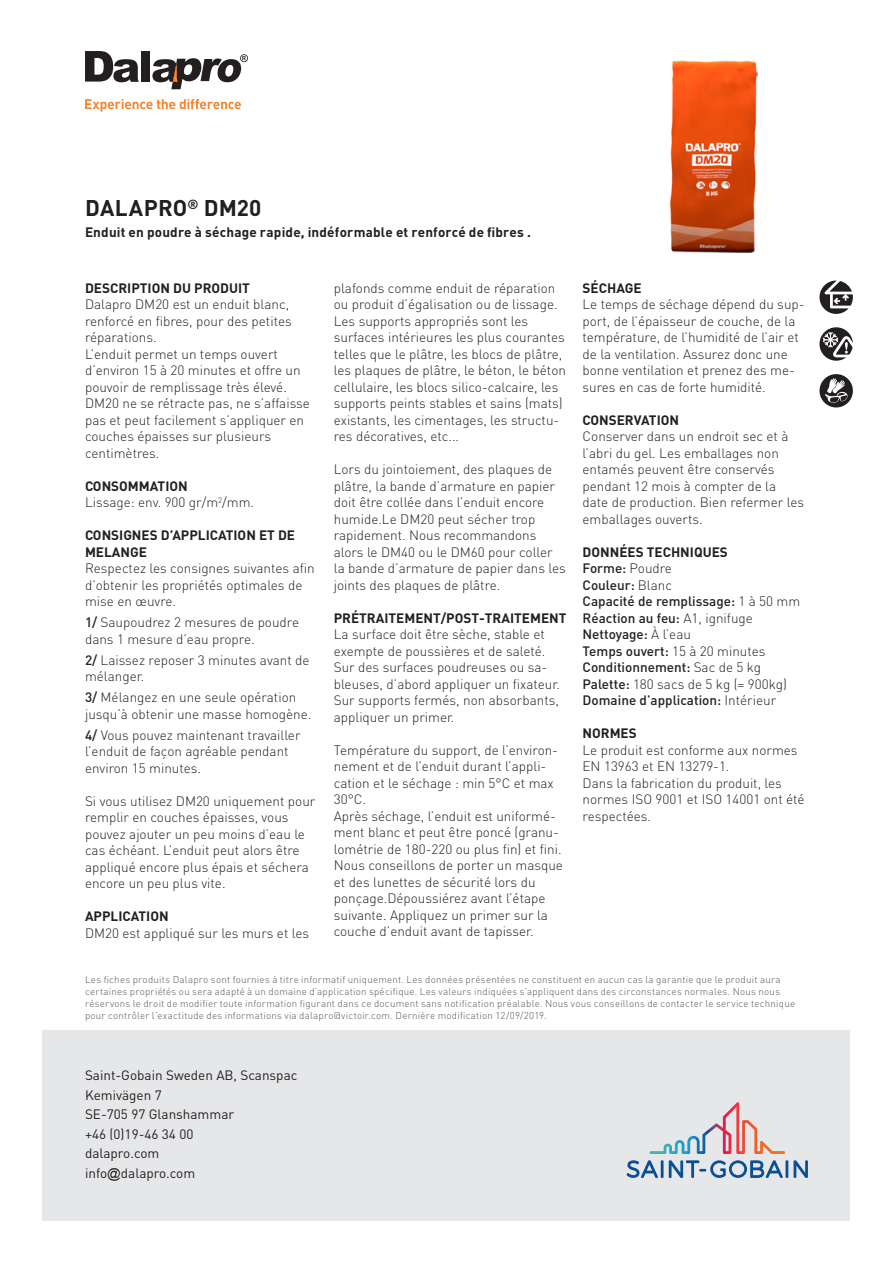
<style>
.page{position:relative;width:893px;height:1263px;background:#fff}
.page>*{position:absolute;margin:0;border:0;box-sizing:border-box;transform-origin:0 0}
.Underrubrik{font:700 22.5px "DIN Pro";letter-spacing:.005em;color:#231f20}
.Bröd{font:300 13.5px/16.5px "DIN Pro";color:#231f20}
.Bröd-2{font:700 13.5px/16.5px "DIN Pro";color:#231f20}
.Bröd-3{font:500 13.5px "DIN Pro";color:#231f20}
.Text{font:13.5px "DIN Pro";color:#231f20}
.Bröd-4{font:300 9.75px/12px "DIN Pro";letter-spacing:.025em;color:#545557}
.s1{font-weight:500}
.s2{font-weight:300}
.s3{font-family:"Arial"}
</style>
<div class="page">
<img style="left:670px;top:60px;width:87px;height:193px">
<svg style="left:85px;top:99px;width:156px;height:13px"></svg>
<svg style="left:85px;top:51px;width:54px;height:31px"></svg>
<div style="left:141px;top:51px;width:8px;height:31px;background:#231f20"></div>
<svg style="left:152px;top:54px;width:96px;height:35px"></svg>
<svg style="left:819px;top:327px;width:34px;height:34px"></svg>
<svg style="left:819px;top:280px;width:34px;height:34px"></svg>
<svg style="left:819px;top:374px;width:34px;height:33px"></svg>
<div style="left:43px;top:1029px;width:807px;height:191px;background:#e6e7e9"></div>
<svg style="left:627px;top:1160px;width:36px;height:18px"></svg>
<svg style="left:669px;top:1160px;width:114px;height:18px"></svg>
<hr style="left:785px;top:1160px;width:3px;height:18px;background:#0c4e94">
<svg style="left:794px;top:1160px;width:14px;height:18px"></svg>
<svg style="left:650px;top:1102px;width:135px;height:52px"></svg>
<p class="Underrubrik" style="left:85px;top:193px;width:178px">DALAPRO<sup>®</sup> DM20</p>
<p class="Bröd-2" style="left:85px;top:224px;width:447px">Enduit en poudre à séchage rapide, indéformable et renforcé de fibres .</p>
<p class="Bröd-2" style="left:85px;top:279px;width:166px">DESCRIPTION DU PRODUIT</p>
<p class="Bröd" style="left:85px;top:295px;width:208px">Dalapro DM20 est un enduit blanc, renforcé en fibres, pour des petites réparations.</p>
<p class="Bröd" style="left:85px;top:345px;width:217px">L’enduit permet un temps ouvert d’environ 15 à 20 minutes et offre un pouvoir de remplissage très élevé.</p>
<p class="Bröd" style="left:85px;top:394px;width:226px">DM20 ne se rétracte pas, ne s’affaisse pas et peut facilement s’appliquer en couches épaisses sur plusieurs</p>
<p class="Bröd" style="left:85px;top:444px;width:76px">centimètres.</p>
<p class="Bröd-2" style="left:85px;top:477px;width:104px">CONSOMMATION</p>
<p class="Bröd" style="left:85px;top:493px;width:171px">Lissage: env. 900 gr/m<sup>2</sup>/mm.</p>
<p class="Bröd-2" style="left:85px;top:526px;width:212px">CONSIGNES D’APPLICATION ET DE<br>MELANGE</p>
<p class="Bröd" style="left:85px;top:559px;width:231px">Respectez les consignes suivantes afin d’obtenir les propriétés optimales de mise en œuvre.</p>
<p class="Bröd" style="left:85px;top:613px;width:216px"><span class="s1">1/</span> Saupoudrez 2 mesures de poudre dans 1 mesure d’eau propre.</p>
<p class="Bröd" style="left:85px;top:651px;width:226px"><span class="s1">2/</span> Laissez reposer 3 minutes avant de mélanger.</p>
<p class="Bröd" style="left:85px;top:688px;width:228px"><span class="s1">3/</span> Mélangez en une seule opération jusqu’à obtenir une masse homogène.</p>
<p class="Bröd" style="left:85px;top:726px;width:217px"><span class="s1">4/</span> Vous pouvez maintenant travailler l’enduit de façon agréable pendant environ 15 minutes.</p>
<p class="Bröd" style="left:85px;top:792px;width:232px">Si vous utilisez DM20 uniquement pour remplir en couches épaisses, vous pouvez ajouter un peu moins d’eau le cas échéant. L’enduit peut alors être appliqué encore plus épais et séchera encore un peu plus vite.</p>
<p class="Bröd-2" style="left:85px;top:907px;width:85px">APPLICATION</p>
<p class="Bröd" style="left:85px;top:924px;width:226px">DM20 est appliqué sur les murs et les</p>
<p class="Bröd" style="left:334px;top:279px;width:225px">plafonds comme enduit de réparation ou produit d’égalisation ou de lissage.</p>
<p class="Bröd" style="left:334px;top:312px;width:234px">Les supports appropriés sont les surfaces intérieures les plus courantes telles que le plâtre, les blocs de plâtre, les plaques de plâtre, le béton, le béton cellulaire, les blocs silico-calcaire, les supports peints stables et sains (mats) existants, les cimentages, les structu&shy;res décoratives, etc...</p>
<p class="Bröd" style="left:334px;top:460px;width:234px">Lors du jointoiement, des plaques de plâtre, la bande d’armature en papier doit être collée dans l’enduit encore humide.Le DM20 peut sécher trop rapidement. Nous recommandons alors le DM40 ou le DM60 pour coller la bande d’armature de papier dans les joints des plaques de plâtre.</p>
<p class="Bröd-2" style="left:334px;top:609px;width:234px">PRÉTRAITEMENT/POST-TRAITEMENT</p>
<p class="Bröd" style="left:334px;top:625px;width:213px">La surface doit être sèche, stable et exempte de poussières et de saleté.</p>
<p class="Bröd" style="left:334px;top:658px;width:228px">Sur des surfaces poudreuses ou sa&shy;bleuses, d’abord appliquer un fixateur.<br>Sur supports fermés, non absorbants, appliquer un primer.</p>
<p class="Bröd" style="left:334px;top:741px;width:226px">Température du support, de l’environ&shy;nement et de l’enduit durant l’appli&shy;cation et le séchage : min 5°C et max<br>30°C.</p>
<p class="Bröd" style="left:334px;top:807px;width:229px">Après séchage, l’enduit est uniformé&shy;ment blanc et peut être poncé (granu&shy;lométrie de 180-220 ou plus fin) et fini.</p>
<p class="Bröd" style="left:334px;top:856px;width:231px">Nous conseillons de porter un masque et des lunettes de sécurité lors du ponçage.Dépoussiérez avant l’étape suivante. Appliquez un primer sur la couche d’enduit avant de tapisser.</p>
<p class="Bröd-2" style="left:583px;top:279px;width:61px">SÉCHAGE</p>
<p class="Bröd" style="left:583px;top:295px;width:223px">Le temps de séchage dépend du sup&shy;port, de l’épaisseur de couche, de la</p>
<p class="Bröd" style="left:583px;top:328px;width:218px">température, de l’humidité de l’air et de la ventilation. Assurez donc une bonne ventilation et prenez des me&shy;sures en cas de forte humidité.</p>
<p class="Bröd-2" style="left:583px;top:411px;width:98px">CONSERVATION</p>
<p class="Bröd" style="left:583px;top:427px;width:223px">Conserver dans un endroit sec et à l’abri du gel. Les emballages non entamés peuvent être conservés pendant 12 mois à compter de la date de production. Bien refermer les emballages ouverts.</p>
<p class="Bröd-2" style="left:583px;top:543px;width:147px">DONNÉES TECHNIQUES</p>
<p class="Bröd-3" style="left:583px;top:559px;width:91px">Forme: <span class="s2">Poudre</span></p>
<p class="Bröd-3" style="left:583px;top:576px;width:91px">Couleur: <span class="s2">Blanc</span></p>
<p class="Bröd-3" style="left:583px;top:592px;width:219px">Capacité de remplissage: <span class="s2">1 à 50 mm</span></p>
<p class="Bröd-3" style="left:583px;top:609px;width:172px">Réaction au feu: <span class="s2">A1, ignifuge</span></p>
<p class="Bröd-3" style="left:583px;top:625px;width:110px">Nettoyage: <span class="s2">À l’eau</span></p>
<p class="Bröd-3" style="left:583px;top:642px;width:185px">Temps ouvert: <span class="s2">15 à 20 minutes</span></p>
<p class="Bröd-3" style="left:583px;top:658px;width:180px">Conditionnement: <span class="s2">Sac de 5 kg</span></p>
<p class="Bröd" style="left:583px;top:675px;width:206px"><span class="s1">Palette:</span> 180 sacs de 5 kg (= 900kg)</p>
<p class="Bröd-3" style="left:583px;top:691px;width:195px">Domaine d’application: <span class="s2">Intérieur</span></p>
<p class="Bröd-2" style="left:583px;top:724px;width:56px">NORMES</p>
<p class="Bröd" style="left:583px;top:741px;width:217px">Le produit est conforme aux normes<br>EN 13963 et EN 13279-1.</p>
<p class="Bröd" style="left:583px;top:774px;width:224px">Dans la fabrication du produit, les normes ISO 9001 et ISO 14001 ont été respectées.</p>
<p class="Bröd-4" style="left:85px;top:973px;width:712px">Les fiches produits Dalapro sont fournies à titre informatif uniquement. Les données présentées ne constituent en aucun cas la garantie que le produit aura certaines propriétés ou sera adapté à un domaine d’application spécifique. Les valeurs indiquées s’appliquent dans des circonstances normales. Nous nous réservons le droit de modifier toute information figurant dans ce document sans notification préalable. Nous vous conseillons de contacter le service technique pour contrôler l’exactitude des informations via dalapro@victoir.com. Dernière modification 12/09/2019.</p>
<p class="Text" style="left:85px;top:1066px;width:214px">Saint-Gobain Sweden AB, Scanspac</p>
<p class="Text" style="left:85px;top:1086px;width:78px">Kemivägen 7</p>
<p class="Text" style="left:85px;top:1105px;width:151px">SE-705 97 Glanshammar</p>
<p class="Text" style="left:85px;top:1125px;width:110px">+46 (0)19-46 34 00</p>
<p class="Text" style="left:85px;top:1144px;width:76px">dalapro.com</p>
<p class="Text" style="left:85px;top:1164px;width:112px">info<span class="s3">@</span>dalapro.com</p>
</div>
